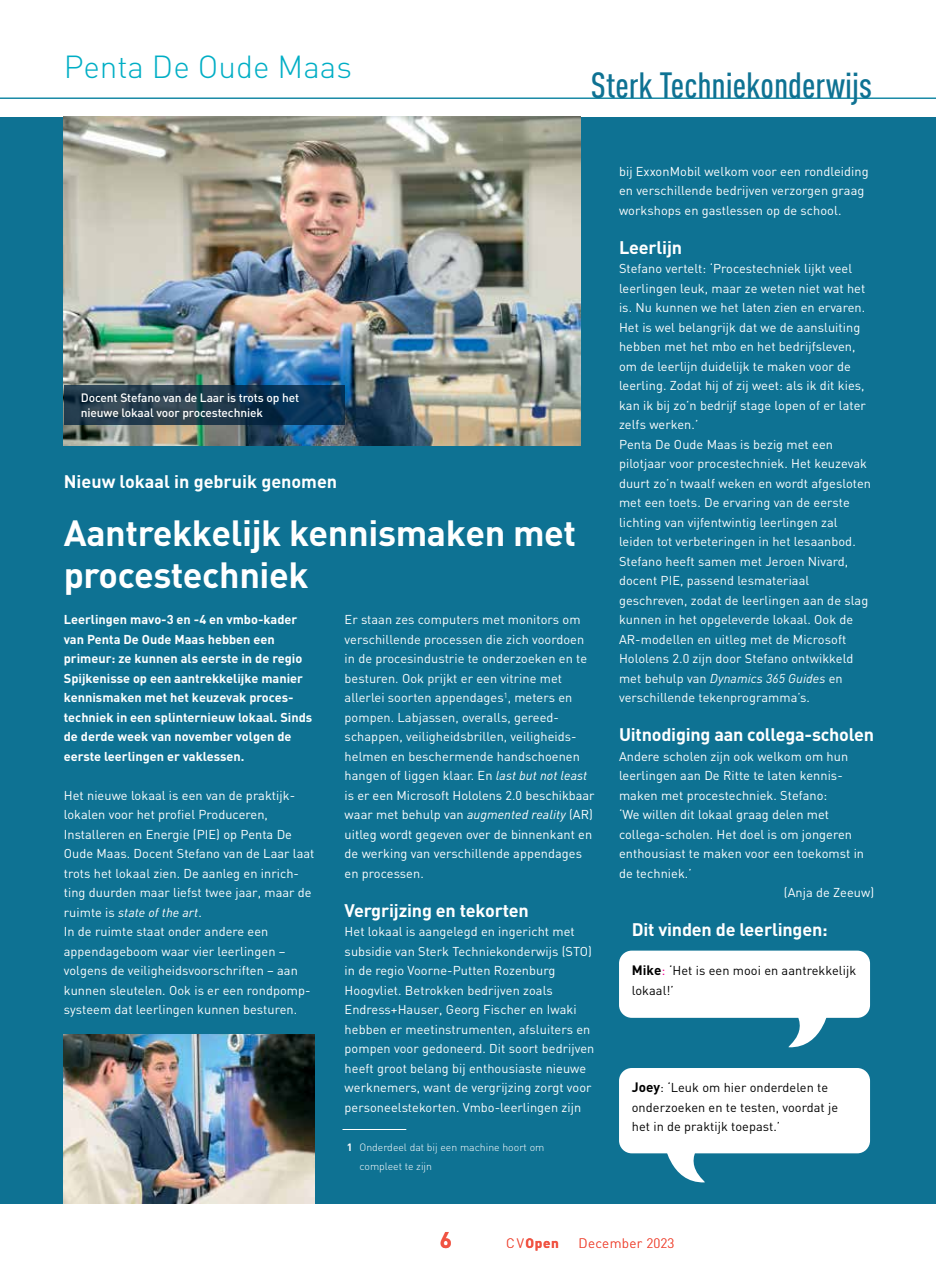
<style>
.page{position:relative;width:936px;height:1276px;background:#fff}
.page>*{position:absolute;margin:0;border:0;box-sizing:border-box;transform-origin:0 0}
.t1{font:700 36px/42px "DIN";letter-spacing:-.01em;color:#fff}
.t2{font:500 36px "DIN Cond";color:#0e7293}
.t3{font:300 31.5px "DIN";color:#00aec5}
.t4{font:700 22.5px "DIN";color:#f05342}
.t5{font:700 18px "DIN";letter-spacing:-.01em;color:#fff}
.t6{font:300 13.5px "DIN";letter-spacing:.025em;color:#f05342}
.t7{font:700 13.5px "DIN";color:#f05342}
.t8{font:12.75px/19.5px "DIN";letter-spacing:.005em;color:#fff}
.t9{font:700 12.75px/19.5px "DIN";color:#fff}
.t10{font:12.75px/19.5px "DIN";letter-spacing:.005em;color:#000}
.t11{font:500 12px/14.4px "DIN";letter-spacing:-.01em;color:#fff}
.t12{font:300 10.5px/19.5px "DIN";color:#fff}
.s1{font-style:italic}
.s2{font-weight:700}
.s3{font-weight:700;font-size:13.5px}
.s4{font-size:13.5px;color:#ec008c}
.s5{font-weight:300}
</style>
<div class="page">
<div style="left:0;top:117px;width:935px;height:1086px;background:#0e7293"></div>
<img style="left:64px;top:117px;width:516px;height:328px">
<img style="left:64px;top:1034px;width:251px;height:169px">
<svg style="left:64px;top:385px;width:280px;height:39px;background:#1a384e"></svg>
<hr style="left:0;top:98px;width:935px;height:1px;background:#0e7293">
<svg style="left:788px;top:1018px;width:39px;height:30px"></svg>
<svg style="left:663px;top:1153px;width:45px;height:30px"></svg>
<div style="left:619px;top:950px;width:251px;height:68px;background:#fff;border-radius:13px"></div>
<div style="left:619px;top:1068px;width:251px;height:85px;background:#fff;border-radius:13px"></div>
<hr style="left:342px;top:1129px;width:64px;height:1px;background:#fff">
<h2 class="t3" style="left:64px;top:47px;width:289px">Penta De Oude Maas</h2>
<h1 class="t2" style="left:591px;top:64px;width:283px">Sterk Techniekonderwijs</h1>
<p class="t11" style="left:81px;top:390px;width:220px">Docent Stefano van de Laar is trots op het nieuwe lokaal voor procestechniek</p>
<h3 class="t5" style="left:64px;top:469px;width:275px">Nieuw lokaal in gebruik genomen</h3>
<h1 class="t1" style="left:64px;top:510px;width:514px">Aantrekkelijk kennismaken met procestechniek</h1>
<p class="t9" style="left:64px;top:609px;width:250px">Leerlingen mavo-3 en -4 en vmbo-kader van Penta De Oude Maas hebben een primeur: ze kunnen als eerste in de regio Spijkenisse op een aantrekkelijke manier kennismaken met het keuzevak proces&shy;techniek in een splinternieuw lokaal. Sinds de derde week van november volgen de eerste leerlingen er vaklessen.</p>
<p class="t8" style="left:64px;top:785px;width:252px">Het nieuwe lokaal is een van de praktijk&shy;lokalen voor het profiel Produceren, Installeren en Energie (PIE) op Penta De Oude Maas. Docent Stefano van de Laar laat trots het lokaal zien. De aanleg en inrich&shy;ting duurden maar liefst twee jaar, maar de ruimte is <span class="s1">state of the art</span>.<br>In de ruimte staat onder andere een appendageboom waar vier leerlingen – volgens de veiligheidsvoorschriften – aan kunnen sleutelen. Ook is er een rondpomp&shy;systeem dat leerlingen kunnen besturen.</p>
<p class="t8" style="left:344px;top:609px;width:251px">Er staan zes computers met monitors om verschillende processen die zich voordoen in de procesindustrie te onderzoeken en te besturen. Ook prijkt er een vitrine met allerlei soorten appendages<sup>1</sup>, meters en pompen. Labjassen, overalls, gereed&shy;schappen, veiligheidsbrillen, veiligheids&shy;helmen en beschermende handschoenen hangen of liggen klaar. En <span class="s1">last but not least </span>is er een Microsoft Hololens 2.0 beschikbaar waar met behulp van <span class="s1">augmented reality</span> (AR) uitleg wordt gegeven over de binnenkant en de werking van verschillende appendages en processen.</p>
<h3 class="t5" style="left:344px;top:898px;width:186px">Vergrijzing en tekorten</h3>
<p class="t8" style="left:344px;top:921px;width:251px">Het lokaal is aangelegd en ingericht met subsidie van Sterk Techniekonderwijs (STO) in de regio Voorne-Putten Rozenburg Hoogvliet. Betrokken bedrijven zoals Endress+Hauser, Georg Fischer en Iwaki hebben er meetinstrumenten, afsluiters en pompen voor gedoneerd. Dit soort bedrijven heeft groot belang bij enthousiaste nieuwe werknemers, want de vergrijzing zorgt voor personeelstekorten. Vmbo-leerlingen zijn</p>
<p class="t12" style="left:359px;top:1137px;width:186px;text-indent:-13px"><span class="s2">1</span> Onderdeel dat bij een machine hoort om compleet te zijn</p>
<p class="t8" style="left:619px;top:161px;width:251px">bij ExxonMobil welkom voor een rondleiding en verschillende bedrijven verzorgen graag workshops en gastlessen op de school.</p>
<h3 class="t5" style="left:619px;top:235px;width:65px">Leerlijn</h3>
<p class="t8" style="left:619px;top:258px;width:253px">Stefano vertelt: ‘Procestechniek lijkt veel leerlingen leuk, maar ze weten niet wat het is. Nu kunnen we het laten zien en ervaren.<br>Het is wel belangrijk dat we de aansluiting hebben met het mbo en het bedrijfsleven, om de leerlijn duidelijk te maken voor de leerling. Zodat hij of zij weet: als ik dit kies, kan ik bij zo’n bedrijf stage lopen of er later zelfs werken.’<br>Penta De Oude Maas is bezig met een pilotjaar voor procestechniek. Het keuzevak duurt zo’n twaalf weken en wordt afgesloten met een toets. De ervaring van de eerste lichting van vijfentwintig leerlingen zal leiden tot verbeteringen in het lesaanbod.<br>Stefano heeft samen met Jeroen Nivard, docent PIE, passend lesmateriaal geschreven, zodat de leerlingen aan de slag kunnen in het opgeleverde lokaal. Ook de AR-modellen en uitleg met de Microsoft Hololens 2.0 zijn door Stefano ontwikkeld met behulp van <span class="s1">Dynamics 365 Guides</span> en verschillende tekenprogramma’s.</p>
<h3 class="t5" style="left:619px;top:723px;width:256px">Uitnodiging aan collega-scholen</h3>
<p class="t8" style="left:619px;top:746px;width:231px">Andere scholen zijn ook welkom om hun</p>
<p class="t8" style="left:619px;top:765px;width:223px">leerlingen aan De Ritte te laten kennis-</p>
<p class="t8" style="left:619px;top:785px;width:210px">maken met procestechniek. Stefano:</p>
<p class="t8" style="left:619px;top:804px;width:211px">‘We willen dit lokaal graag delen met</p>
<p class="t8" style="left:619px;top:824px;width:234px">collega-scholen. Het doel is om jongeren</p>
<p class="t8" style="left:619px;top:843px;width:246px">enthousiast te maken voor een toekomst in</p>
<p class="t8" style="left:619px;top:863px;width:74px">de techniek.’</p>
<p class="t8" style="left:783px;top:882px;width:92px">(Anja de Zeeuw)</p>
<h3 class="t5" style="left:631px;top:918px;width:197px">Dit vinden de leerlingen:</h3>
<p class="t10" style="left:631px;top:960px;width:226px"><span class="s3">Mike</span><span class="s4">:</span> ‘Het is een mooi en aantrekkelijk lokaal!’</p>
<p class="t10" style="left:631px;top:1077px;width:208px"><span class="s3">Joey</span>: ‘Leuk om hier onderdelen te onderzoeken en te testen, voordat je het in de praktijk toepast.’</p>
<h3 class="t4" style="left:440px;top:1225px;width:14px">6</h3>
<p class="t7" style="left:506px;top:1234px;width:54px"><span class="s5">CV</span>Open</p>
<p class="t6" style="left:578px;top:1235px;width:97px">December 2023</p>
</div>
